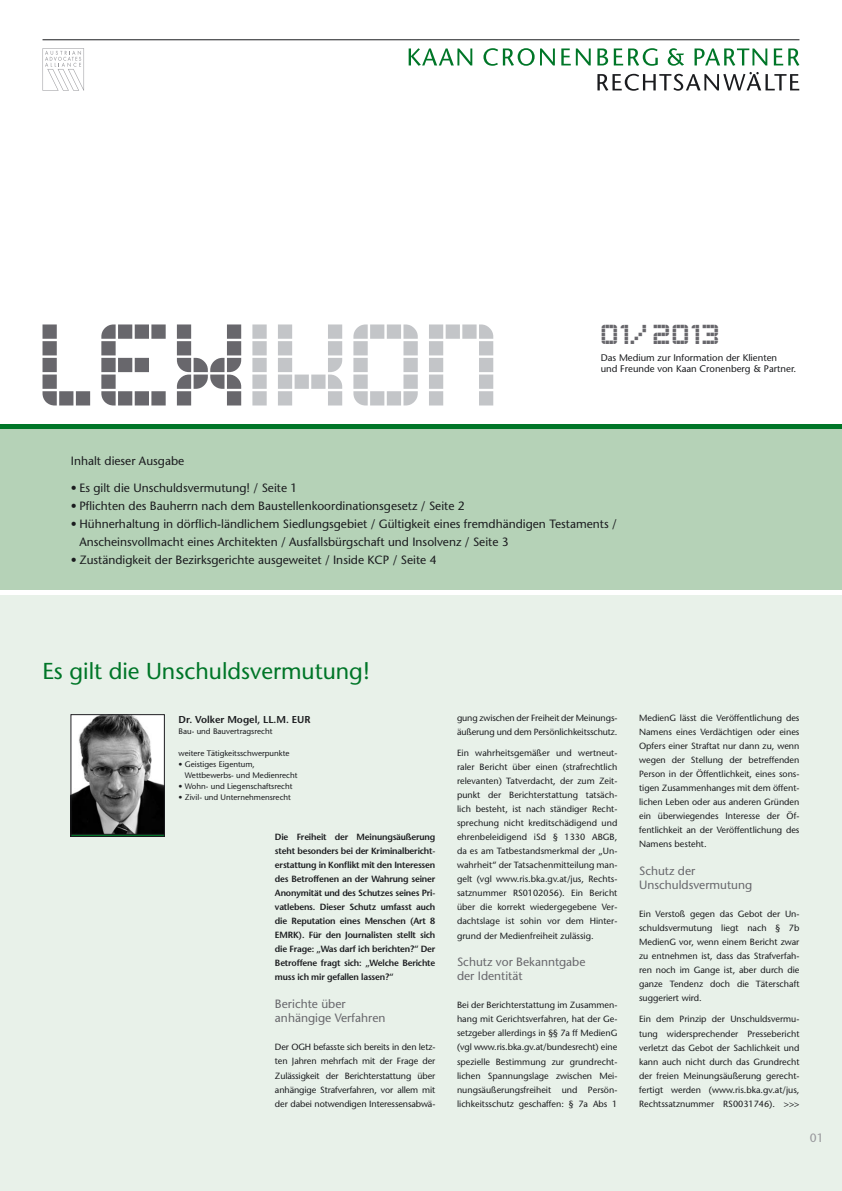
<style>
.page{position:relative;width:842px;height:1191px;background:#fff}
.page>*{position:absolute;margin:0;border:0;box-sizing:border-box;transform-origin:0 0}
.t1{font:36px "Astronaut";letter-spacing:.03em;color:#68676c}
.t2{font:500 23px "Stone Sans Std";color:#007628}
.t3{font:500 12px/18px "Stone Sans Std";color:#1b1c1f}
.t4{font:500 12px/14px "Stone Sans Std";color:#68676c}
.t5{font:500 12px "Stone Sans Std";color:#98989c}
.t6{font:600 10px "Stone Sans Std";color:#1b1c1f}
.t7{font:500 9.6px/11.3px "Stone Sans Std";color:#1b1c1f}
.t8{font:500 9px/14px "Stone Sans Std";color:#1b1c1f;text-align:justify}
.t9{font:600 9px/14px "Stone Sans Std";letter-spacing:-.02em;color:#1b1c1f;text-align:justify}
.t10{font:500 8px/11px "Stone Sans Std";color:#1b1c1f}
</style>
<div class="page">
<div style="left:0;top:595px;width:842px;height:596px;background:#e8f1e9"></div>
<div style="left:0;top:428px;width:842px;height:162px;background:#b5d2b7"></div>
<hr style="left:0;top:424px;width:842px;height:4px;background:#007628">
<hr style="left:43px;top:40px;width:756px;height:1px;background:#1b1c1f">
<svg style="left:597px;top:72px;width:202px;height:19px"></svg>
<svg style="left:409px;top:48px;width:63px;height:18px"></svg>
<svg style="left:483px;top:48px;width:72px;height:18px"></svg>
<svg style="left:561px;top:48px;width:30px;height:17px"></svg>
<svg style="left:597px;top:48px;width:11px;height:17px"></svg>
<svg style="left:614px;top:48px;width:44px;height:18px"></svg>
<svg style="left:694px;top:48px;width:73px;height:18px"></svg>
<svg style="left:774px;top:48px;width:25px;height:18px"></svg>
<svg style="left:668px;top:48px;width:16px;height:18px"></svg>
<svg style="left:252px;top:324px;width:241px;height:81px"></svg>
<svg style="left:43px;top:324px;width:198px;height:81px"></svg>
<svg style="left:43px;top:48px;width:41px;height:43px"></svg>
<img style="left:73px;top:716px;width:89px;height:118px">
<div style="left:71px;top:714px;width:93px;height:122px;border:1px solid #1b1c1f"></div>
<div style="left:71px;top:834px;width:93px;height:2px;background:#007628;border:1px solid #1b1c1f"></div>
<h1 class="t1" style="left:599px;top:313px;width:121px">01/2013</h1>
<p class="t7" style="left:601px;top:352px;width:197px">Das Medium zur Information der Klienten<br>und Freunde von Kaan Cronenberg &amp; Partner.</p>
<h3 class="t3" style="left:71px;top:452px;width:115px">Inhalt dieser Ausgabe</h3>
<h3 class="t3" style="left:71px;top:479px;width:228px">• Es gilt die Unschuldsvermutung! / Seite 1</h3>
<h3 class="t3" style="left:71px;top:497px;width:395px">• Pflichten des Bauherrn nach dem Baustellenkoordinationsgesetz / Seite 2</h3>
<h3 class="t3" style="left:79px;top:515px;width:539px;text-indent:-9px">• Hühnerhaltung in dörflich-ländlichem Siedlungsgebiet / Gültigkeit eines fremdhändigen Testaments /<br>Anscheinsvollmacht eines Architekten / Ausfallsbürgschaft und Insolvenz / Seite 3</h3>
<h3 class="t3" style="left:71px;top:551px;width:367px">• Zuständigkeit der Bezirksgerichte ausgeweitet / Inside KCP / Seite 4</h3>
<h2 class="t2" style="left:43px;top:657px;width:329px">Es gilt die Unschuldsvermutung!</h2>
<p class="t6" style="left:179px;top:714px;width:133px">Dr. Volker Mogel, LL.M. EUR</p>
<p class="t10" style="left:179px;top:726px;width:95px">Bau- und Bauvertragsrecht</p>
<p class="t10" style="left:179px;top:748px;width:112px">weitere Tätigkeitsschwerpunkte</p>
<p class="t10" style="left:185px;top:759px;width:114px;text-indent:-6px">• Geistiges Eigentum,<br>Wettbewerbs- und Medienrecht</p>
<p class="t10" style="left:179px;top:781px;width:115px">• Wohn- und Liegenschaftsrecht</p>
<p class="t10" style="left:179px;top:792px;width:114px">• Zivil- und Unternehmensrecht</p>
<p class="t9" style="left:275px;top:830px;width:162px">Die Freiheit der Meinungsäußerung steht besonders bei der Kriminalbericht&shy;erstattung in Konflikt mit den Interessen des Betroffenen an der Wahrung seiner Anonymität und des Schutzes seines Pri&shy;vatlebens. Dieser Schutz umfasst auch die Reputation eines Menschen (Art 8<br>EMRK). Für den Journalisten stellt sich die Frage: „Was darf ich berichten?“ Der Betroffene fragt sich: „Welche Berichte muss ich mir gefallen lassen?“</p>
<h3 class="t4" style="left:275px;top:997px;width:112px">Berichte über anhängige Verfahren</h3>
<p class="t8" style="left:275px;top:1040px;width:162px">Der OGH befasste sich bereits in den letz&shy;ten Jahren mehrfach mit der Frage der Zulässigkeit der Berichterstattung über anhängige Strafverfahren, vor allem mit der dabei notwendigen Interessensabwä-</p>
<p class="t8" style="left:457px;top:711px;width:162px">gung zwischen der Freiheit der Meinungs&shy;äußerung und dem Persönlichkeitsschutz.</p>
<p class="t8" style="left:457px;top:746px;width:162px">Ein wahrheitsgemäßer und wertneut&shy;raler Bericht über einen (strafrechtlich relevanten) Tatverdacht, der zum Zeit&shy;punkt der Berichterstattung tatsäch&shy;lich besteht, ist nach ständiger Recht&shy;sprechung nicht kreditschädigend und ehrenbeleidigend iSd § 1330 ABGB, da es am Tatbestandsmerkmal der „Un&shy;wahrheit“ der Tatsachenmitteilung man&shy;gelt (vgl www.ris.bka.gv.at/jus, Rechts&shy;satznummer RS0102056). Ein Bericht über die korrekt wiedergegebene Ver&shy;dachtslage ist sohin vor dem Hinter&shy;grund der Medienfreiheit zulässig.</p>
<h3 class="t4" style="left:457px;top:955px;width:130px">Schutz vor Bekanntgabe der Identität</h3>
<p class="t8" style="left:457px;top:998px;width:162px">Bei der Berichterstattung im Zusammen&shy;hang mit Gerichtsverfahren, hat der Ge&shy;setzgeber allerdings in §§ 7a ff MedienG (vgl www.ris.bka.gv.at/bundesrecht) eine spezielle Bestimmung zur grundrecht&shy;lichen Spannungslage zwischen Mei&shy;nungsäußerungsfreiheit und Persön&shy;lichkeitsschutz geschaffen: § 7a Abs 1</p>
<p class="t8" style="left:639px;top:711px;width:162px">MedienG lässt die Veröffentlichung des Namens eines Verdächtigen oder eines Opfers einer Straftat nur dann zu, wenn wegen der Stellung der betreffenden Person in der Öffentlichkeit, eines sons&shy;tigen Zusammenhanges mit dem öffent&shy;lichen Leben oder aus anderen Gründen ein überwiegendes Interesse der Öf&shy;fentlichkeit an der Veröffentlichung des Namens besteht.</p>
<h3 class="t4" style="left:639px;top:864px;width:115px">Schutz der<br>Unschuldsvermutung</h3>
<p class="t8" style="left:639px;top:907px;width:162px">Ein Verstoß gegen das Gebot der Un&shy;schuldsvermutung liegt nach § 7b MedienG vor, wenn einem Bericht zwar zu entnehmen ist, dass das Strafverfah&shy;ren noch im Gange ist, aber durch die ganze Tendenz doch die Täterschaft suggeriert wird.</p>
<p class="t8" style="left:639px;top:1012px;width:162px">Ein dem Prinzip der Unschuldsvermu&shy;tung widersprechender Pressebericht verletzt das Gebot der Sachlichkeit und kann auch nicht durch das Grundrecht der freien Meinungsäußerung gerecht&shy;fertigt werden (www.ris.bka.gv.at/jus, Rechtssatznummer RS0031746). &gt;&gt;&gt;</p>
<h3 class="t5" style="left:810px;top:1130px;width:15px">01</h3>
</div>
